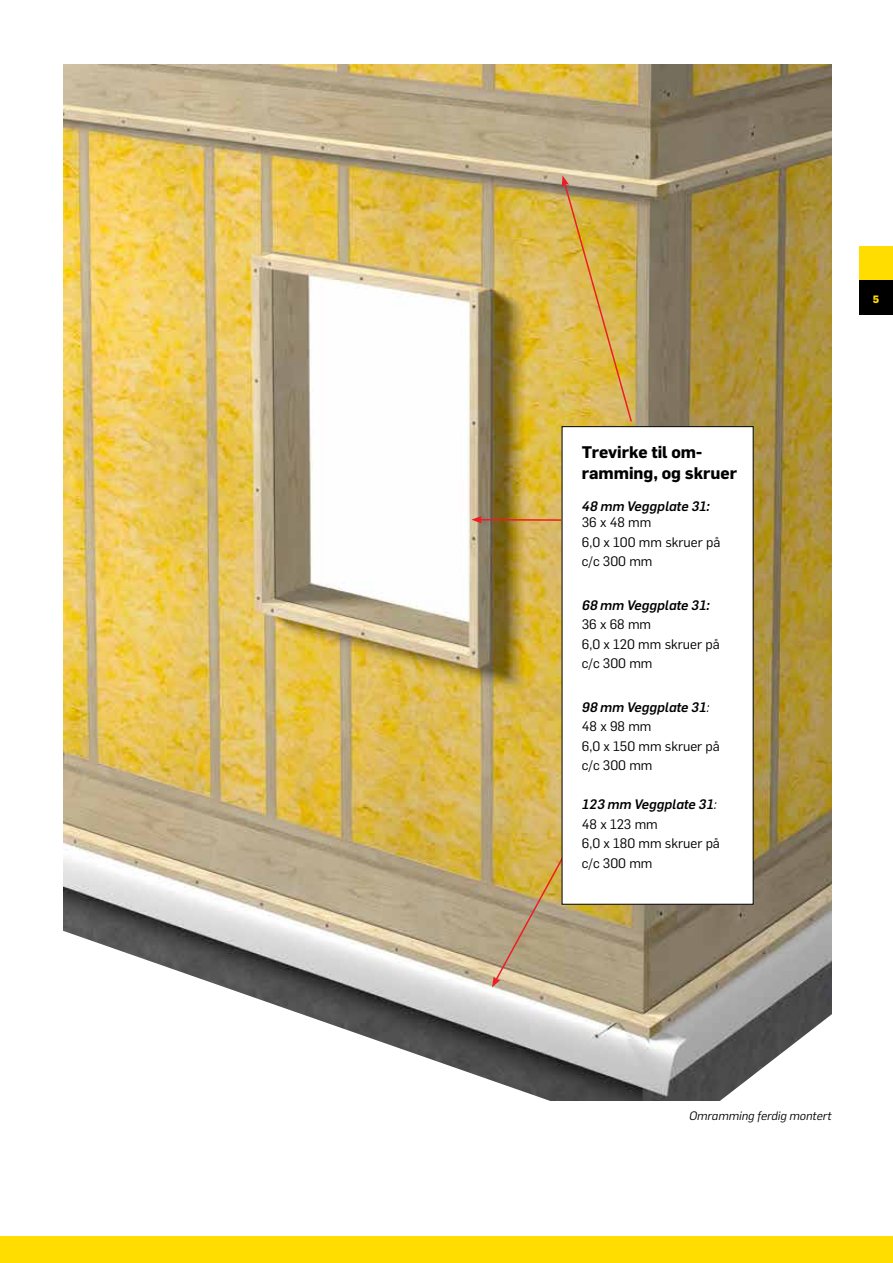
<style>
.page{position:relative;width:893px;height:1263px;background:#fff}
.page>*{position:absolute;margin:0;border:0;box-sizing:border-box;transform-origin:0 0}
.t1{font:700 16.5px/21px "Flama";color:#000}
.t2{font:13.5px/19.5px "Flama";color:#000}
.t3{font:italic 500 13.5px "Flama";color:#000}
.t4{font:italic 12px "Flama";color:#000}
.t5{font:800 10.5px "Flama";color:#fd0}
.s1{font-weight:500;font-style:italic}
.s2{font-style:italic}
</style>
<div class="page">
<div style="left:859px;top:247px;width:34px;height:34px;background:#fd0"></div>
<div style="left:859px;top:281px;width:34px;height:34px;background:#000"></div>
<div style="left:0;top:1236px;width:893px;height:27px;background:#fd0"></div>
<img style="left:64px;top:65px;width:768px;height:1035px">
<svg style="left:492px;top:785px;width:111px;height:202px;background:#c4a95f"></svg>
<hr style="left:480px;top:519px;width:81px;height:2px;background:#ed1d24">
<svg style="left:471px;top:516px;width:11px;height:7px"></svg>
<svg style="left:562px;top:176px;width:71px;height:247px;background:#d6b14c"></svg>
<svg style="left:63px;top:925px;width:502px;height:176px"></svg>
<svg style="left:687px;top:967px;width:145px;height:134px"></svg>
<div style="left:562px;top:426px;width:191px;height:479px;background:#fff"></div>
<p class="t1" style="left:582px;top:441px;width:157px">Trevirke til om&shy;ramming, og skruer</p>
<p class="t3" style="left:582px;top:496px;width:130px">48 mm Veggplate 31:</p>
<p class="t2" style="left:582px;top:512px;width:140px">36 x 48 mm<br>6,0 x 100 mm skruer på c/c 300 mm</p>
<p class="t3" style="left:582px;top:595px;width:130px">68 mm Veggplate 31:</p>
<p class="t2" style="left:582px;top:614px;width:139px">36 x 68 mm<br>6,0 x 120 mm skruer på c/c 300 mm</p>
<p class="t2" style="left:582px;top:696px;width:139px"><span class="s1">98 mm Veggplate 31</span><span class="s2">:<br></span>48 x 98 mm<br>6,0 x 150 mm skruer på c/c 300 mm</p>
<p class="t2" style="left:582px;top:794px;width:140px"><span class="s1">123 mm Veggplate 31</span><span class="s2">:<br></span>48 x 123 mm<br>6,0 x 180 mm skruer på c/c 300 mm</p>
<p class="t5" style="left:873px;top:291px;width:8px">5</p>
<p class="t4" style="left:689px;top:1108px;width:144px">Omramming ferdig montert</p>
</div>
